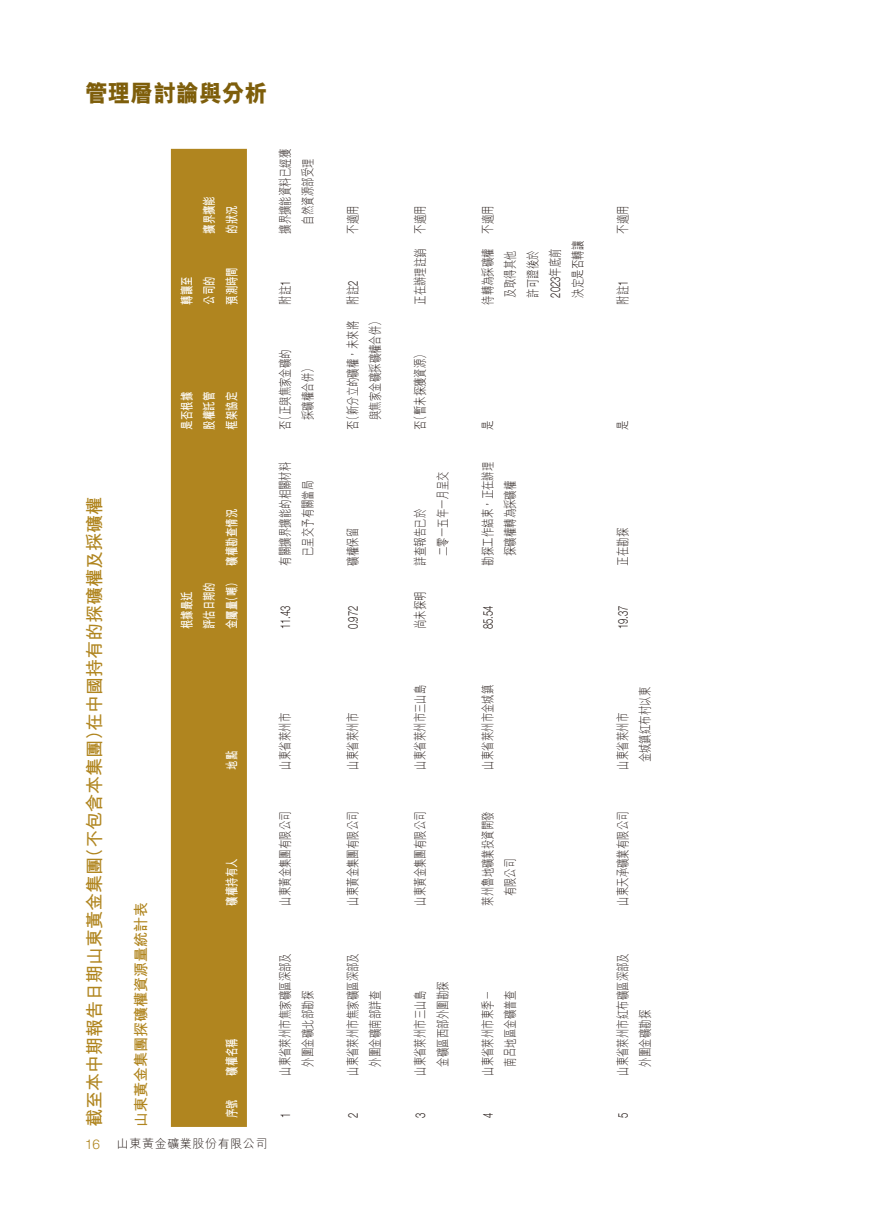
<style>
.page{position:relative;width:893px;height:1212px;background:#fff}
.page>*{position:absolute;margin:0;border:0;box-sizing:border-box;transform-origin:0 0}
.t1{font:800 24px "M Hei HK";color:#7e5e0b;scale:.95 1}
.t2{font:700 18px "M Hei HK";color:#b0851f}
.t3{font:700 15px "M Hei HK";color:#b0851f}
.t4{font:300 13.5px/22.5px "M Hei HK";color:#231916;scale:.7 1}
.t5{font:700 13.5px/22.5px "M Hei HK";color:#fff;scale:.7 1}
.t6{font:300 13.5px "Helvetica Neue LT Std";color:#231916;scale:.7 1}
.t7{font:300 13.5px "Helvetica Neue LT Std";color:#b0851f}
.t8{font:300 12px "M Hei HK";letter-spacing:.05em;color:#231916}
.s1{font-family:"Helvetica Neue LT Std"}
.s2{font-family:"M Hei HK"}
</style>
<div class="page">
<div style="left:171px;top:149px;width:76px;height:978px;background:#b0851f"></div>
<h1 class="t1" style="left:85px;top:77px;width:194px">管理層討論與分析</h1>
<p class="t5" style="left:197px;top:234px;width:56px;rotate:-90deg">擴界擴能的狀況</p>
<p class="t5" style="left:174px;top:305px;width:56px;rotate:-90deg">轉讓至公司的預測時間</p>
<p class="t4" style="left:273px;top:234px;width:123px;text-align:center;rotate:-90deg">擴界擴能資料已經獲自然資源部受理</p>
<p class="t4" style="left:273px;top:305px;width:36px;rotate:-90deg">附註<span class="s1">1</span></p>
<p class="t5" style="left:174px;top:429px;width:56px;text-align:justify;rotate:-90deg">是否根據股權託管框架協定</p>
<p class="t4" style="left:273px;top:429px;width:116px;text-align:center;rotate:-90deg">否（正與焦家金礦的採礦權合併）</p>
<h2 class="t2" style="left:81px;top:1127px;width:631px;rotate:-90deg">截至本中期報告日期山東黃金集團（不包含本集團）在中國持有的探礦權及採礦權</h2>
<p class="t3" style="left:130px;top:1127px;width:226px;rotate:-90deg">山東黃金集團探礦權資源量統計表</p>
<p class="t5" style="left:174px;top:629px;width:174px;rotate:-90deg">根據最近<br>評估日期的<br>金屬量（噸） 礦權勘查情況</p>
<p class="t5" style="left:219px;top:770px;width:28px;rotate:-90deg">地點</p>
<p class="t5" style="left:219px;top:906px;width:69px;rotate:-90deg">礦權持有人</p>
<p class="t5" style="left:219px;top:1076px;width:55px;rotate:-90deg">礦權名稱</p>
<p class="t5" style="left:219px;top:1118px;width:29px;rotate:-90deg">序號</p>
<p class="t7" style="left:85px;top:1136px;width:17px">16</p>
<p class="t8" style="left:117px;top:1135px;width:152px">山東黃金礦業股份有限公司</p>
<p class="t4" style="left:273px;top:556px;width:137px;text-indent:-9px;rotate:-90deg">有關擴界擴能的相關材料已呈交予有關當局</p>
<p class="t6" style="left:277px;top:629px;width:35px;rotate:-90deg">11.43</p>
<p class="t4" style="left:273px;top:770px;width:83px;rotate:-90deg">山東省萊州市</p>
<p class="t4" style="left:273px;top:906px;width:136px;rotate:-90deg">山東黃金集團有限公司</p>
<p class="t4" style="left:274px;top:1066px;width:164px;text-indent:-9px;rotate:-90deg">山東省萊州市焦家礦區深部及外圍金礦北部勘探</p>
<p class="t6" style="left:277px;top:1118px;width:9px;rotate:-90deg">1</p>
<p class="t4" style="left:341px;top:234px;width:42px;rotate:-90deg">不適用</p>
<p class="t4" style="left:341px;top:305px;width:36px;rotate:-90deg">附註<span class="s1">2</span></p>
<p class="t4" style="left:341px;top:420px;width:150px;text-indent:-9px;rotate:-90deg">否（新分立的礦權，未來將與焦家金礦採礦權合併）</p>
<p class="t4" style="left:341px;top:566px;width:55px;rotate:-90deg">礦權保留</p>
<p class="t6" style="left:345px;top:629px;width:35px;rotate:-90deg">0.972</p>
<p class="t4" style="left:341px;top:770px;width:83px;rotate:-90deg">山東省萊州市</p>
<p class="t4" style="left:341px;top:906px;width:136px;rotate:-90deg">山東黃金集團有限公司</p>
<p class="t4" style="left:341px;top:1066px;width:164px;text-indent:-9px;rotate:-90deg">山東省萊州市焦家礦區深部及外圍金礦南部詳查</p>
<p class="t6" style="left:345px;top:1118px;width:9px;rotate:-90deg">2</p>
<p class="t4" style="left:408px;top:305px;width:143px;rotate:-90deg">正在辦理註銷 不適用</p>
<p class="t4" style="left:408px;top:429px;width:116px;rotate:-90deg">否（暫未探獲資源）</p>
<p class="t4" style="left:408px;top:556px;width:123px;text-indent:-9px;rotate:-90deg">詳查報告已於<br>二零一五年一月呈交</p>
<p class="t4" style="left:408px;top:629px;width:55px;rotate:-90deg">尚未探明</p>
<p class="t4" style="left:408px;top:770px;width:123px;rotate:-90deg">山東省萊州市三山島</p>
<p class="t4" style="left:408px;top:906px;width:136px;rotate:-90deg">山東黃金集團有限公司</p>
<p class="t4" style="left:408px;top:1066px;width:123px;text-indent:-9px;rotate:-90deg">山東省萊州市三山島金礦區西部外圍勘探</p>
<p class="t6" style="left:412px;top:1118px;width:9px;rotate:-90deg">3</p>
<p class="t4" style="left:476px;top:234px;width:42px;rotate:-90deg">不適用</p>
<p class="t4" style="left:476px;top:305px;width:82px;text-align:center;rotate:-90deg">待轉為採礦權及取得其他許可證後於</p>
<p class="t6" style="left:547px;top:298px;width:72px;rotate:-90deg">2023<span class="s2">年底前</span></p>
<p class="t4" style="left:566px;top:298px;width:82px;rotate:-90deg">決定是否轉讓</p>
<p class="t4" style="left:611px;top:234px;width:42px;rotate:-90deg">不適用</p>
<p class="t4" style="left:611px;top:305px;width:36px;rotate:-90deg">附註<span class="s1">1</span></p>
<p class="t4" style="left:476px;top:429px;width:15px;rotate:-90deg">是</p>
<p class="t4" style="left:476px;top:556px;width:137px;text-indent:-9px;rotate:-90deg">勘探工作結束，正在辦理探礦權轉為採礦權</p>
<p class="t6" style="left:480px;top:629px;width:35px;rotate:-90deg">85.54</p>
<p class="t4" style="left:476px;top:770px;width:123px;rotate:-90deg">山東省萊州市金城鎮</p>
<p class="t4" style="left:476px;top:896px;width:123px;text-indent:-9px;rotate:-90deg">萊州魯地礦業投資開發有限公司</p>
<p class="t4" style="left:476px;top:1076px;width:123px;text-align:right;rotate:-90deg">山東省萊州市東季－南呂地區金礦普查</p>
<p class="t6" style="left:480px;top:1118px;width:9px;rotate:-90deg">4</p>
<p class="t4" style="left:611px;top:429px;width:15px;rotate:-90deg">是</p>
<p class="t4" style="left:611px;top:566px;width:55px;rotate:-90deg">正在勘探</p>
<p class="t6" style="left:615px;top:629px;width:35px;rotate:-90deg">19.37</p>
<p class="t4" style="left:611px;top:762px;width:109px;text-indent:-7px;rotate:-90deg">山東省萊州市<br>金城鎮紅布村以東</p>
<p class="t4" style="left:611px;top:906px;width:136px;rotate:-90deg">山東天承礦業有限公司</p>
<p class="t4" style="left:611px;top:1066px;width:164px;text-indent:-9px;rotate:-90deg">山東省萊州市紅布礦區深部及外圍金礦勘探</p>
<p class="t6" style="left:615px;top:1118px;width:9px;rotate:-90deg">5</p>
</div>
